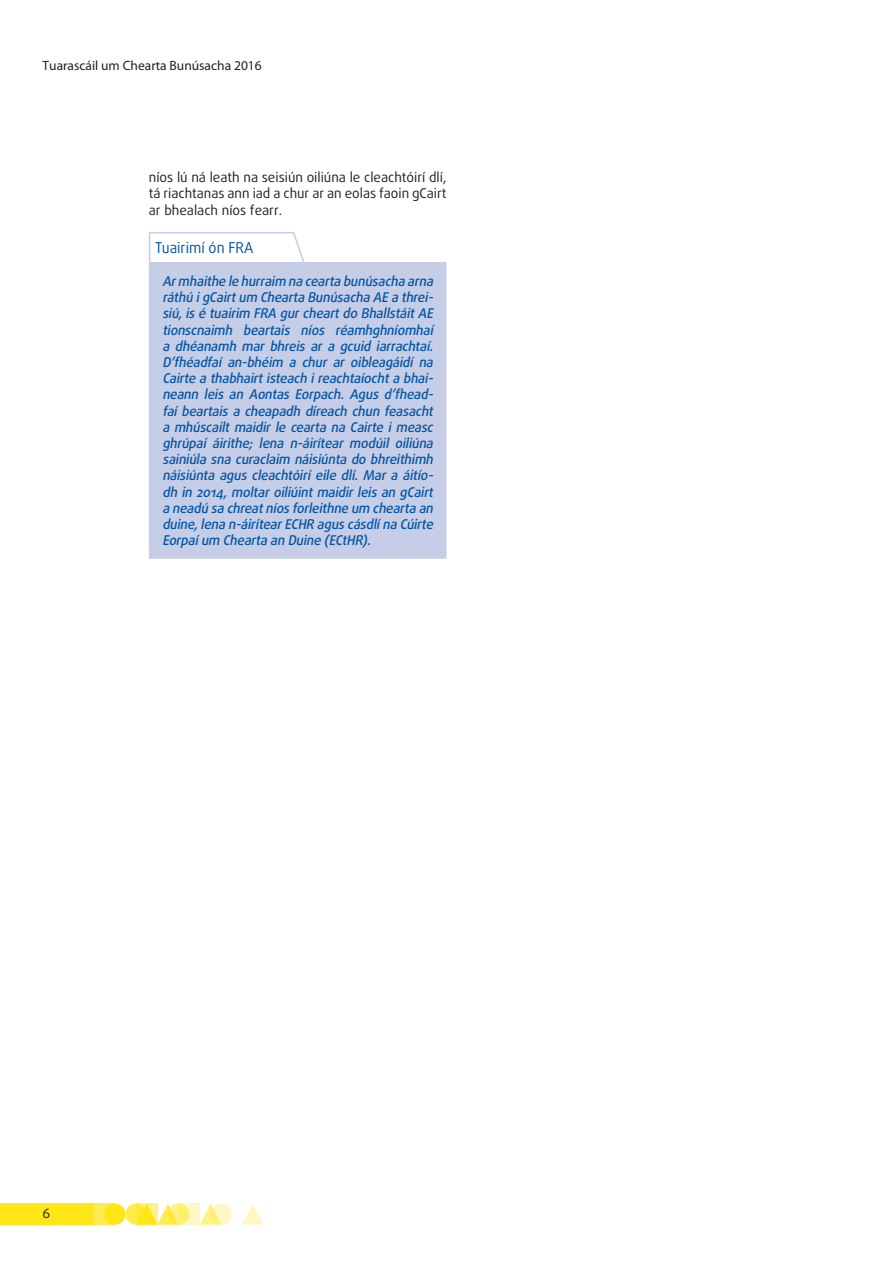
<style>
.page{position:relative;width:893px;height:1263px;background:#fff}
.page>*{position:absolute;margin:0;border:0;box-sizing:border-box;transform-origin:0 0}
.opinion_header{font:15px "Daxline Pro";color:#0155a5;scale:.95 1}
.opinion_text{font:italic 500 13.5px/16.2px "Daxline Pro";color:#0155a5;text-align:justify}
.body_text{font:13.5px/16.5px "Daxline Pro";color:#231f20;text-align:justify}
.t1{font:13.5px "Myriad Pro";color:#231f20}
</style>
<div class="page">
<svg style="left:125px;top:1203px;width:22px;height:22px"></svg>
<div style="left:94px;top:1203px;width:21px;height:22px;background:#ffec50"></div>
<div style="left:0;top:1203px;width:94px;height:22px;background:#ffe616"></div>
<svg style="left:200px;top:1203px;width:18px;height:22px"></svg>
<svg style="left:242px;top:1204px;width:21px;height:21px"></svg>
<div style="left:104px;top:1203px;width:21px;height:22px;background:#ffe616;border-radius:50%"></div>
<svg style="left:157px;top:1203px;width:18px;height:22px"></svg>
<svg style="left:168px;top:1203px;width:21px;height:22px"></svg>
<svg style="left:210px;top:1203px;width:22px;height:22px"></svg>
<svg style="left:136px;top:1203px;width:21px;height:22px"></svg>
<svg style="left:179px;top:1203px;width:21px;height:22px"></svg>
<div style="left:150px;top:263px;width:296px;height:295px;background:#c6cde7"></div>
<hr style="left:149px;top:263px;width:1px;height:294px;background:#c6cde7">
<hr style="left:149px;top:557px;width:145px;height:2px;background:#c6cde7">
<hr style="left:294px;top:557px;width:152px;height:2px;background:#c6cde7">
<hr style="left:149px;top:232px;width:145px;height:1px;background:#c6cde7">
<hr style="left:149px;top:233px;width:1px;height:30px;background:#c6cde7">
<svg style="left:292px;top:232px;width:14px;height:31px"></svg>
<p class="t1" style="left:43px;top:57px;width:221px">Tuarascáil um Chearta Bunúsacha 2016</p>
<p class="body_text" style="left:149px;top:169px;width:299px">níos lú ná leath na seisiún oiliúna le cleachtóirí dlí, tá riachtanas ann iad a chur ar an eolas faoin gCairt ar bhealach níos fearr.</p>
<p class="opinion_header" style="left:155px;top:238px;width:105px">Tuairimí ón FRA</p>
<p class="opinion_text" style="left:162px;top:273px;width:275px">Armhaithe le hurraim na cearta bunúsacha arna ráthú igCairtum Chearta Bunúsacha AE a threi&shy;siú,isé tuairim FRA gurcheartdo BhallstáitAE tionscnaimh beartais níos réamhghníomhaí a dhéanamh mar bhreis ar a gcuid iarrachtaí.<br>D’fhéadfaí an-bhéim a chur ar oibleagáidí na Cairte a thabhairtisteach ireachtaíochta bhai&shy;neann leis an Aontas Eorpach. Agus d’fhead&shy;faí beartais a cheapadh díreach chun feasacht a mhúscailt maidir le cearta na Cairte i measc ghrúpaí áirithe; lena n-áirítear modúil oiliúna sainiúla sna curaclaim náisiúnta do bhreithimh náisiúnta agus cleachtóirí eile dlí. Mar a áitío&shy;dh in 2014, moltar oiliúint maidir leis an gCairt a neadú sa chreatníosforleithne um chearta an duine,lena n-áirítearECHR aguscásdlína Cúirte Eorpaíum Chearta an Duine (ECtHR).</p>
<p class="body_text" style="left:43px;top:1205px;width:9px">6</p>
</div>
